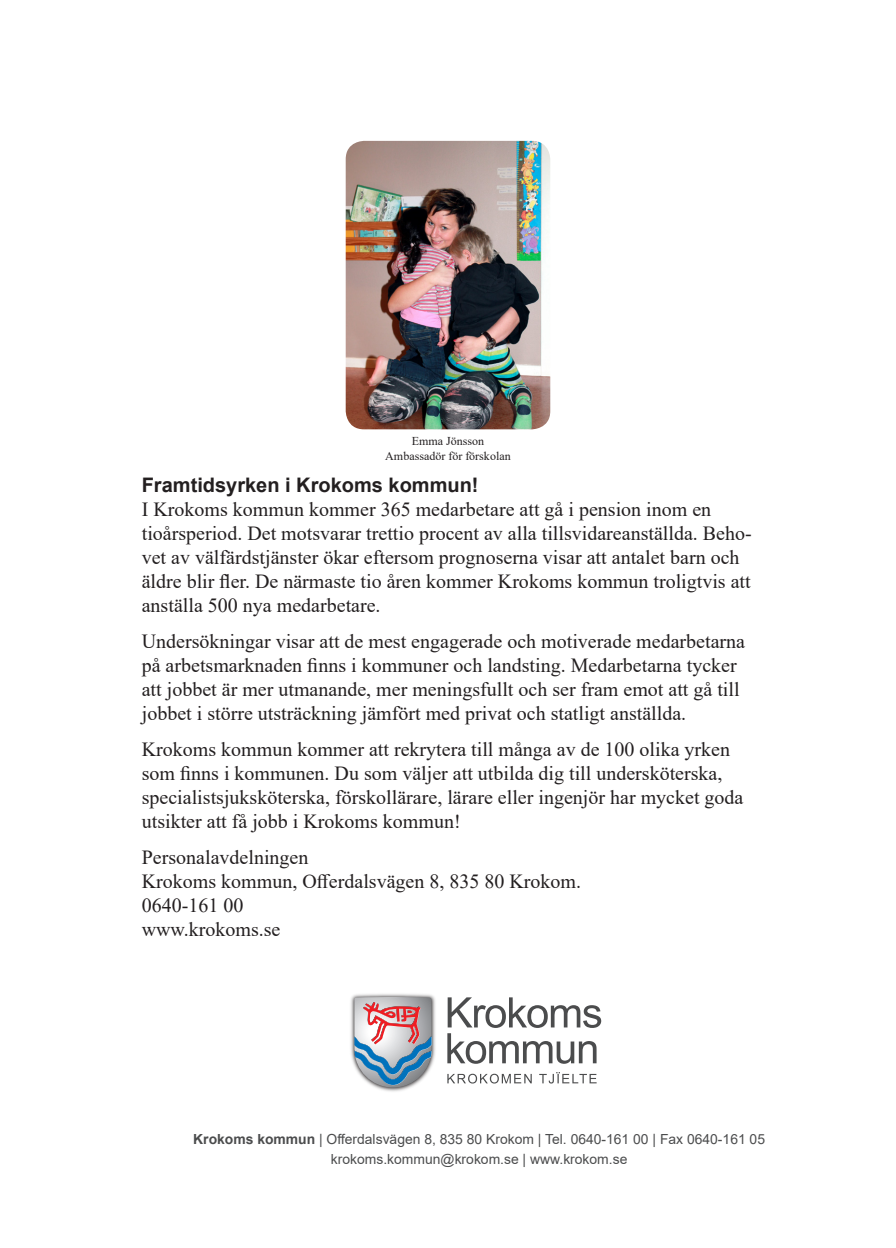
<style>
.page{position:relative;width:896px;height:1248px;background:#fff}
.page>*{position:absolute;margin:0;border:0;box-sizing:border-box;transform-origin:0 0}
.t1{font:20px/24px "Times New Roman";color:#231f20}
.t2{font:700 20px "Arial";color:#231f20}
.t3{font:13.8px "Arial";color:#4b4c4d}
.t4{font:12px "Times New Roman";color:#231f20}
.s1{font-weight:700}
</style>
<div class="page">
<img style="left:350px;top:994px;width:86px;height:98px">
<svg style="left:354px;top:996px;width:78px;height:91px;background:#a9a6b3"></svg>
<svg style="left:448px;top:997px;width:153px;height:30px"></svg>
<svg style="left:447px;top:1033px;width:149px;height:30px"></svg>
<svg style="left:447px;top:1073px;width:85px;height:10px"></svg>
<svg style="left:539px;top:1072px;width:57px;height:11px"></svg>
<img style="left:346px;top:141px;width:204px;height:288px">
<p class="t4" style="left:412px;top:432px;width:74px">Emma Jönsson</p>
<p class="t4" style="left:385px;top:447px;width:127px">Ambassadör för förskolan</p>
<p class="t2" style="left:142px;top:470px;width:338px">Framtidsyrken i Krokoms kommun!</p>
<p class="t1" style="left:142px;top:496px;width:611px">I Krokoms kommun kommer 365 medarbetare att gå i pension inom en tioårsperiod. Det motsvarar trettio procent av alla tillsvidareanställda. Beho&shy;vet av välfärdstjänster ökar eftersom prognoserna visar att antalet barn och äldre blir fler. De närmaste tio åren kommer Krokoms kommun troligtvis att anställa 500 nya medarbetare.</p>
<p class="t1" style="left:142px;top:628px;width:605px">Undersökningar visar att de mest engagerade och motiverade medarbetarna på arbetsmarknaden finns i kommuner och landsting. Medarbetarna tycker att jobbet är mer utmanande, mer meningsfullt och ser fram emot att gå till jobbet i större utsträckning jämfört med privat och statligt anställda.</p>
<p class="t1" style="left:142px;top:736px;width:603px">Krokoms kommun kommer att rekrytera till många av de 100 olika yrken som finns i kommunen. Du som väljer att utbilda dig till undersköterska, specialistsjuksköterska, förskollärare, lärare eller ingenjör har mycket goda utsikter att få jobb i Krokoms kommun!</p>
<p class="t1" style="left:142px;top:844px;width:168px">Personalavdelningen</p>
<p class="t1" style="left:142px;top:868px;width:441px">Krokoms kommun, Offerdalsvägen 8, 835 80 Krokom.</p>
<p class="t1" style="left:142px;top:892px;width:103px">0640-161 00</p>
<p class="t1" style="left:142px;top:916px;width:140px">www.krokoms.se</p>
<p class="t3" style="left:193px;top:1129px;width:573px"><span class="s1">Krokoms kommun</span> | Offerdalsvägen 8, 835 80 Krokom | Tel. 0640-161 00 | Fax 0640-161 05</p>
<p class="t3" style="left:331px;top:1149px;width:298px">krokoms.kommun@krokom.se | www.krokom.se</p>
</div>
